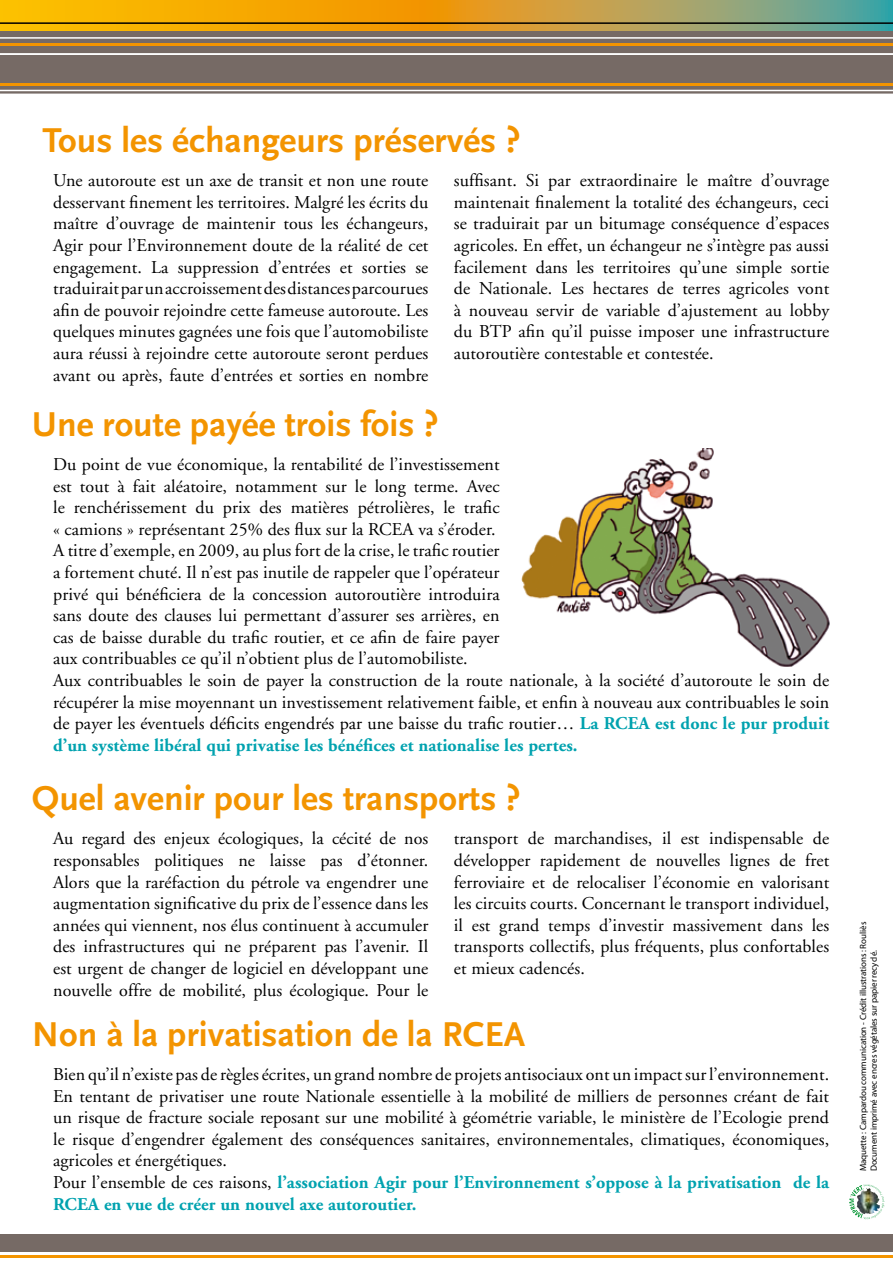
<style>
.page{position:relative;width:893px;height:1263px;background:#fff}
.page>*{position:absolute;margin:0;border:0;box-sizing:border-box;transform-origin:0 0}
.t1{font:700 36px "Scala Sans";color:#f39400}
.t2{font:18px/21.6px "Adobe Garamond";letter-spacing:.005em;color:#000;text-align:justify}
.t3{font:9px/10.5px "Myriad Pro";letter-spacing:-.01em;color:#000}
.s1{font-weight:700;color:#00a2af}
</style>
<div class="page">
<svg style="left:0;top:0;width:893px;height:21px;background:#cea631"></svg>
<svg style="left:0;top:31px;width:893px;height:63px;background:#7b6d65"></svg>
<hr style="left:0;top:90px;width:893px;height:1px;background:#fff">
<svg style="left:0;top:21px;width:893px;height:10px;background:#cea631"></svg>
<div style="left:0;top:36px;width:893px;height:7px;background:#766a65"></div>
<hr style="left:0;top:43px;width:893px;height:3px;background:#f39400">
<hr style="left:0;top:22px;width:893px;height:2px;background:#000">
<hr style="left:0;top:53px;width:893px;height:2px;background:#fff">
<hr style="left:0;top:37px;width:893px;height:2px;background:#fff">
<hr style="left:0;top:84px;width:893px;height:2px;background:#f39400">
<hr style="left:0;top:1255px;width:893px;height:2px;background:#f39400">
<div style="left:0;top:1234px;width:893px;height:17px;background:#766a65"></div>
<img style="left:521px;top:448px;width:309px;height:218px">
<svg style="left:849px;top:1184px;width:36px;height:35px"></svg>
<h1 class="t1" style="left:43px;top:121px;width:479px">Tous les échangeurs préservés ?</h1>
<p class="t2" style="left:53px;top:170px;width:377px">Une autoroute est un axe de transit et non une route desservant finement les territoires. Malgré les écrits du maître d’ouvrage de maintenir tous les échangeurs, Agir pour l’Environnement doute de la réalité de cet engagement. La suppression d’entrées et sorties se traduirait par un accroissement des distances parcourues afin de pouvoir rejoindre cette fameuse autoroute. Les quelques minutes gagnées une fois que l’automobiliste aura réussi à rejoindre cette autoroute seront perdues avant ou après, faute d’entrées et sorties en nombre</p>
<p class="t2" style="left:454px;top:170px;width:377px">suffisant. Si par extraordinaire le maître d’ouvrage maintenait finalement la totalité des échangeurs, ceci se traduirait par un bitumage conséquence d’espaces agricoles. En effet, un échangeur ne s’intègre pas aussi facilement dans les territoires qu’une simple sortie de Nationale. Les hectares de terres agricoles vont à nouveau servir de variable d’ajustement au lobby du BTP afin qu’il puisse imposer une infrastructure autoroutière contestable et contestée.</p>
<h1 class="t1" style="left:32px;top:405px;width:408px">Une route payée trois fois ?</h1>
<p class="t2" style="left:53px;top:454px;width:778px;text-align:left">Du point de vue économique, la rentabilité de l’investissement<br>est tout à fait aléatoire, notamment sur le long terme. Avec<br>le renchérissement du prix des matières pétrolières, le trafic<br>« camions » représentant 25% des flux sur la RCEA va s’éroder.<br>A titre d’exemple, en 2009, au plus fort de la crise, le trafic routier<br>a fortement chuté. Il n’est pas inutile de rappeler que l’opérateur<br>privé qui bénéficiera de la concession autoroutière introduira<br>sans doute des clauses lui permettant d’assurer ses arrières, en<br>cas de baisse durable du trafic routier, et ce afin de faire payer<br>aux contribuables ce qu’il n’obtient plus de l’automobiliste.<br>Aux contribuables le soin de payer la construction de la route nationale, à la société d’autoroute le soin de récupérer la mise moyennant un investissement relativement faible, et enfin à nouveau aux contribuables le soin de payer les éventuels déficits engendrés par une baisse du trafic routier… <span class="s1">La RCEA est donc le pur produit d’un système libéral qui privatise les bénéfices et nationalise les pertes.</span></p>
<h1 class="t1" style="left:32px;top:779px;width:490px">Quel avenir pour les transports ?</h1>
<p class="t2" style="left:53px;top:828px;width:377px">Au regard des enjeux écologiques, la cécité de nos responsables politiques ne laisse pas d’étonner.<br>Alors que la raréfaction du pétrole va engendrer une augmentation significative du prix de l’essence dans les années qui viennent, nos élus continuent à accumuler des infrastructures qui ne préparent pas l’avenir. Il est urgent de changer de logiciel en développant une nouvelle offre de mobilité, plus écologique. Pour le</p>
<p class="t2" style="left:454px;top:828px;width:377px">transport de marchandises, il est indispensable de développer rapidement de nouvelles lignes de fret ferroviaire et de relocaliser l’économie en valorisant les circuits courts. Concernant le transport individuel, il est grand temps d’investir massivement dans les transports collectifs, plus fréquents, plus confortables et mieux cadencés.</p>
<h1 class="t1" style="left:32px;top:1015px;width:495px">Non à la privatisation de la RCEA</h1>
<p class="t2" style="left:53px;top:1064px;width:778px;text-align:left">Bien qu’il n’existe pas de règles écrites, un grand nombre de projets antisociaux ont un impact sur l’environnement.<br>En tentant de privatiser une route Nationale essentielle à la mobilité de milliers de personnes créant de fait un risque de fracture sociale reposant sur une mobilité à géométrie variable, le ministère de l’Ecologie prend le risque d’engendrer également des conséquences sanitaires, environnementales, climatiques, économiques, agricoles et énergétiques.<br>Pour l’ensemble de ces raisons, <span class="s1">l’association Agir pour l’Environnement s’oppose à la privatisation de la RCEA en vue de créer un nouvel axe autoroutier.</span></p>
<p class="t3" style="left:858px;top:1171px;width:251px;rotate:-90deg">Maquette : Campardou communication - Crédit illustrations : Rouliès<br>Document imprimé avec encres végétales sur papier recyclé.</p>
</div>
